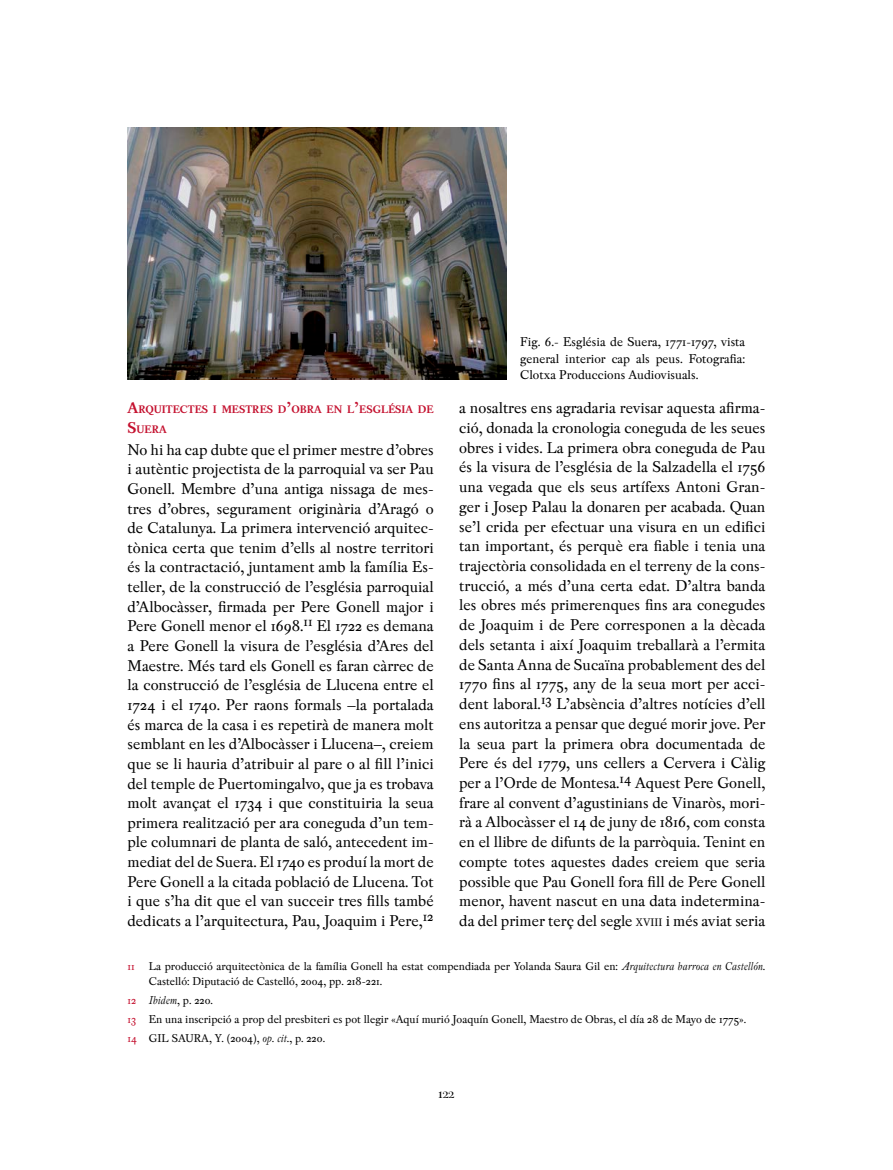
<style>
.page{position:relative;width:893px;height:1170px;background:#fff}
.page>*{position:absolute;margin:0;border:0;box-sizing:border-box;transform-origin:0 0}
.t1{font:18px "Peleguer";color:#000}
.t2{font:16.5px/19.6px "Pradell";color:#000;text-align:justify}
.t3{font:13.5px/16.5px "Pradell";color:#000;text-align:justify}
.t4{font:12px/19.2px "Pradell";color:#000}
.t5{font:700 11.55px/19.6px "Pradell";color:#c4112f}
.s1{font-size:16.5px}
.s2{font-size:11.55px}
.s3{color:#c4112f}
.s4{font-style:italic}
</style>
<div class="page">
<img style="left:128px;top:128px;width:378px;height:251px">
<p class="t3" style="left:520px;top:334px;width:227px">Fig. 6.- Església de Suera, 1771-1797, vista general interior cap als peus. Fotografia:<br>Clotxa Produccions Audiovisuals.</p>
<p class="t5" style="left:128px;top:399px;width:308px"><span class="s1">A</span>RQUITECTES I MESTRES D<span class="s1">’</span>OBRA EN L<span class="s1">’</span>ESGLÉSIA DE<br><span class="s1">S</span>UERA</p>
<p class="t2" style="left:128px;top:439px;width:308px">No hi ha cap dubte que el primer mestre d’obres i autèntic projectista de la parroquial va ser Pau Gonell. Membre d’una antiga nissaga de mes&shy;tres d’obres, segurament originària d’Aragó o de Catalunya. La primera intervenció arquitec&shy;tònica certa que tenim d’ells al nostre territori és la contractació, juntament amb la família Es&shy;teller, de la construcció de l’església parroquial d’Albocàsser, firmada per Pere Gonell major i Pere Gonell menor el 1698.<sup>11</sup> El 1722 es demana a Pere Gonell la visura de l’església d’Ares del Maestre. Més tard els Gonell es faran càrrec de la construcció de l’església de Llucena entre el 1724 i el 1740. Per raons formals –la portalada és marca de la casa i es repetirà de manera molt semblant en les d’Albocàsser i Llucena–, creiem que se li hauria d’atribuir al pare o al fill l’inici del temple de Puertomingalvo, que ja es trobava molt avançat el 1734 i que constituiria la seua primera realització per ara coneguda d’un tem&shy;ple columnari de planta de saló, antecedent im&shy;mediat del de Suera. El 1740 es produí la mort de Pere Gonell a la citada població de Llucena. Tot i que s’ha dit que el van succeir tres fills també dedicats a l’arquitectura, Pau, Joaquim i Pere,<sup>12</sup></p>
<p class="t2" style="left:459px;top:398px;width:308px">a nosaltres ens agradaria revisar aquesta afirma&shy;ció, donada la cronologia coneguda de les seues obres i vides. La primera obra coneguda de Pau és la visura de l’església de la Salzadella el 1756 una vegada que els seus artífexs Antoni Gran&shy;ger i Josep Palau la donaren per acabada. Quan se’l crida per efectuar una visura en un edifici tan important, és perquè era fiable i tenia una trajectòria consolidada en el terreny de la cons&shy;trucció, a més d’una certa edat. D’altra banda les obres més primerenques fins ara conegudes de Joaquim i de Pere corresponen a la dècada dels setanta i així Joaquim treballarà a l’ermita de Santa Anna de Sucaïna probablement des del 1770 fins al 1775, any de la seua mort per acci&shy;dent laboral.<sup>13</sup> L’absència d’altres notícies d’ell ens autoritza a pensar que degué morir jove. Per la seua part la primera obra documentada de Pere és del 1779, uns cellers a Cervera i Càlig per a l’Orde de Montesa.<sup>14</sup> Aquest Pere Gonell, frare al convent d’agustinians de Vinaròs, mori&shy;rà a Albocàsser el 14 de juny de 1816, com consta en el llibre de difunts de la parròquia. Tenint en compte totes aquestes dades creiem que seria possible que Pau Gonell fora fill de Pere Gonell menor, havent nascut en una data indetermina&shy;da del primer terç del segle <span class="s2">xviii</span> i més aviat seria</p>
<p class="t4" style="left:149px;top:958px;width:618px;line-height:15px;text-indent:-21px"><span class="s3">11</span> La producció arquitectònica de la família Gonell ha estat compendiada per Yolanda Saura Gil en: <span class="s4">Arquitectura barroca en Castellón</span>.<br>Castelló: Diputació de Castelló, 2004, pp. 218-221.</p>
<p class="t4" style="left:128px;top:990px;width:620px"><span class="s3">12</span> <span class="s4">Ibidem</span>, p. 220.<br><span class="s3">13</span> En una inscripció a prop del presbiteri es pot llegir «Aquí murió Joaquín Gonell, Maestro de Obras, el día 28 de Mayo de 1775».<br><span class="s3">14</span> GIL SAURA, Y. (2004), <span class="s4">op. cit</span>., p. 220.</p>
<p class="t1" style="left:438px;top:1083px;width:17px">122</p>
</div>
